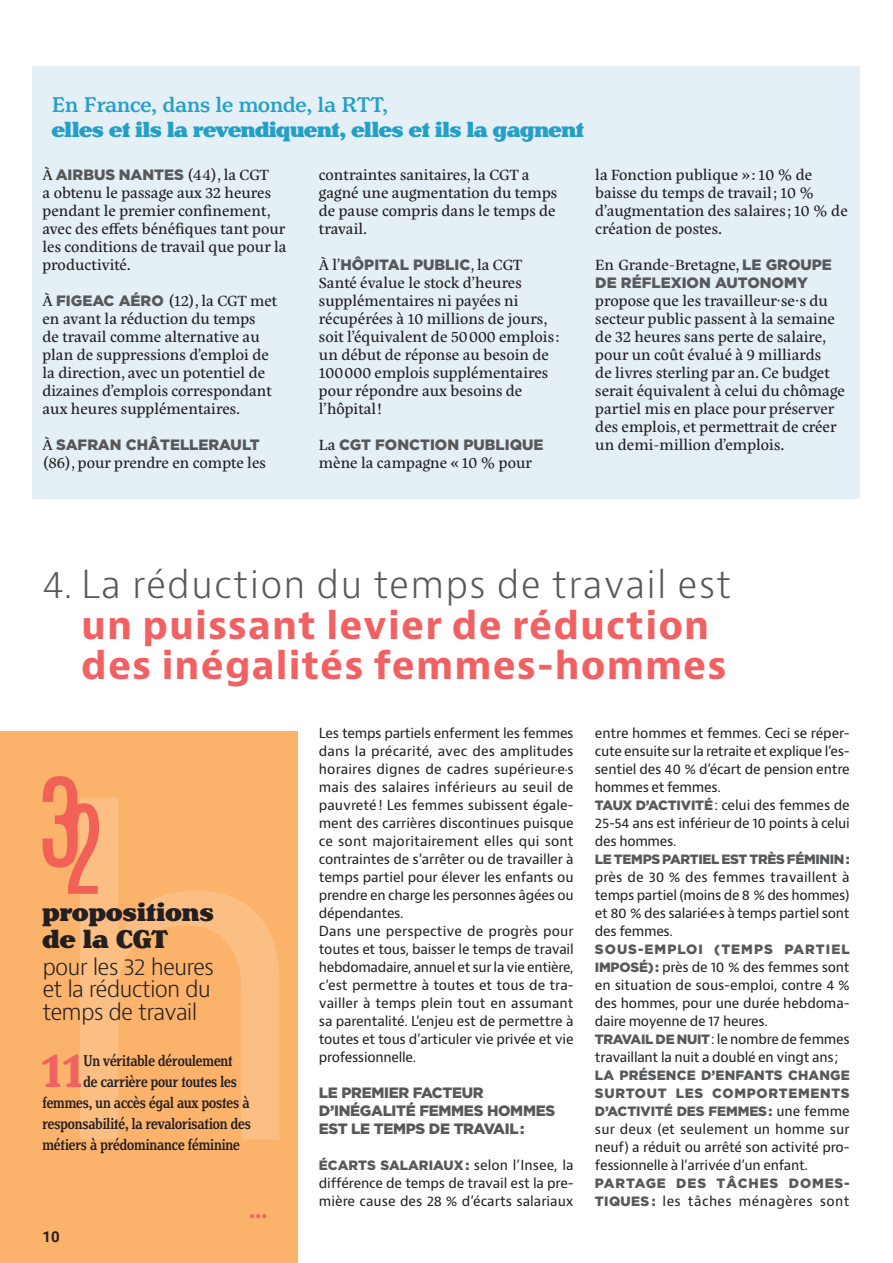
<style>
.page{position:relative;width:893px;height:1263px;background:#fff}
.page>*{position:absolute;margin:0;border:0;box-sizing:border-box;transform-origin:0 0}
._32_propo_Texte_2chi{font:700 48.45px "Henriette";color:#f16164}
.t1{font:700 37.5px/40.5px "Bernino Sans";letter-spacing:.03em;color:#f16164}
._32_propo_Texte_-_P{font:500 extra-condensed 33px "Henriette";color:#f16164}
._32_propo_Titre_Bold{font:900 27px/27px "Henriette";letter-spacing:.005em;color:#231f20}
._32_propo_Titre_ligh{font:300 22.5px/22.5px "Bernino Sans";letter-spacing:-.04em;color:#231f20}
.Encadré_Titre_bold{font:900 22.5px "Henriette";letter-spacing:-.01em;color:#249fc7}
.Encadré_Titre_light{font:500 22.5px "Henriette";color:#249fc7}
._32_propo_Texte_2chi-2{font:500 extra-condensed 16.5px "Henriette";color:#231f20}
.Encadré_Texte_couran{font:15px/18px "Eskorte Latin";color:#231f20}
.Texte_courant_Inter{font:900 15px/18px "Gotham";letter-spacing:-.02em;color:#57585a}
.t2{font:700 15px "Roboto";color:#231f20}
.Article_Texte_couran{font:13.5px/18px "Bernino Sans";letter-spacing:-.02em;color:#231f20;text-align:justify}
.Article_Texte_couran-2{font:900 13.5px/18px "Gotham";letter-spacing:.065em;color:#57585a}
.s1{font-family:"Gotham";font-weight:900;color:#57585a}
.s2{font-weight:300;color:#57585a}
.s3{font-family:"Bernino Sans";font-weight:400;color:#231f20}
</style>
<div class="page">
<div style="left:0;top:731px;width:298px;height:532px;background:#fbb26b"></div>
<svg style="left:80px;top:798px;width:200px;height:341px"></svg>
<div style="left:32px;top:66px;width:828px;height:432px;background:#e4eff6"></div>
<svg style="left:43px;top:776px;width:56px;height:118px"></svg>
<p class="Encadré_Titre_light" style="left:52px;top:92px;width:338px">En France, dans le monde, la RTT,</p>
<p class="Encadré_Titre_bold" style="left:52px;top:116px;width:534px">elles et ils la revendiquent, elles et ils la gagnent</p>
<p class="Encadré_Texte_couran" style="left:43px;top:166px;width:245px">À <span class="s1">AIRBUS NANTES</span> (44), la CGT<br>a obtenu le passage aux 32 heures pendant le premier confinement, avec des effets bénéfiques tant pour les conditions de travail que pour la productivité.</p>
<p class="Encadré_Texte_couran" style="left:43px;top:292px;width:236px">À <span class="s1">FIGEAC AÉRO</span> (12), la CGT met en avant la réduction du temps<br>de travail comme alternative au plan de suppressions d’emploi de la direction, avec un potentiel de dizaines d’emplois correspondant aux heures supplémentaires.</p>
<p class="Encadré_Texte_couran" style="left:43px;top:436px;width:225px">À <span class="s1">SAFRAN CHÂTELLERAULT </span>(86), pour prendre en compte les</p>
<p class="Encadré_Texte_couran" style="left:319px;top:166px;width:240px">contraintes sanitaires, la CGT a gagné une augmentation du temps de pause compris dans le temps de travail.</p>
<p class="Encadré_Texte_couran" style="left:319px;top:256px;width:242px">À l’<span class="s1">HÔPITAL PUBLIC</span>, la CGT<br>Santé évalue le stock d’heures supplémentaires ni payées ni récupérées à 10 millions de jours, soit l’équivalent de 50 000 emplois : un début de réponse au besoin de<br>100 000 emplois supplémentaires pour répondre aux besoins de l’hôpital !</p>
<p class="Encadré_Texte_couran" style="left:319px;top:436px;width:226px">La <span class="s1">CGT FONCTION PUBLIQUE </span>mène la campagne « 10 % pour</p>
<p class="Encadré_Texte_couran" style="left:595px;top:166px;width:254px">la Fonction publique » : 10 % de baisse du temps de travail ; 10 % d’augmentation des salaires ; 10 % de création de postes.</p>
<p class="Encadré_Texte_couran" style="left:595px;top:256px;width:251px">En Grande-Bretagne, <span class="s1">LE GROUPE DE RÉFLEXION AUTONOMY </span>propose que les travailleur·se·s du secteur public passent à la semaine de 32 heures sans perte de salaire, pour un coût évalué à 9 milliards<br>de livres sterling par an. Ce budget serait équivalent à celui du chômage partiel mis en place pour préserver des emplois, et permettrait de créer un demi-million d’emplois.</p>
<p class="t1" style="left:81px;top:565px;width:652px;text-indent:-39px"><span class="s2">4. La réduction du temps de travail est </span>un puissant levier de réduction des inégalités femmes-hommes</p>
<p class="_32_propo_Titre_Bold" style="left:43px;top:899px;width:173px">propositions de la CGT</p>
<p class="_32_propo_Titre_ligh" style="left:43px;top:955px;width:173px">pour les 32 heures et la réduction du temps de travail</p>
<p class="_32_propo_Texte_2chi" style="left:41px;top:1043px;width:44px">11</p>
<p class="_32_propo_Texte_2chi-2" style="left:84px;top:1051px;width:151px">Un véritable déroulement</p>
<p class="_32_propo_Texte_2chi-2" style="left:84px;top:1072px;width:155px">de carrière pour toutes les</p>
<p class="_32_propo_Texte_2chi-2" style="left:43px;top:1093px;width:208px">femmes, un accès égal aux postes à</p>
<p class="_32_propo_Texte_2chi-2" style="left:43px;top:1114px;width:210px">responsabilité, la revalorisation des</p>
<p class="_32_propo_Texte_2chi-2" style="left:43px;top:1135px;width:199px">métiers à prédominance féminine</p>
<p class="t2" style="left:43px;top:1226px;width:19px">10</p>
<p class="_32_propo_Texte_-_P" style="left:249px;top:1188px;width:20px">…</p>
<p class="Article_Texte_couran" style="left:319px;top:724px;width:256px">Les temps partiels enferment les femmes dans la précarité, avec des amplitudes horaires dignes de cadres supérieur·e·s mais des salaires inférieurs au seuil de pauvreté! Les femmes subissent égale&shy;ment des carrières discontinues puisque ce sont majoritairement elles qui sont contraintes de s’arrêter ou de travailler à temps partiel pour élever les enfants ou prendre en charge les personnes âgées ou dépendantes.</p>
<p class="Article_Texte_couran" style="left:319px;top:922px;width:256px">Dans une perspective de progrès pour toutes et tous, baisser le temps de travail hebdomadaire, annuel et sur la vie entière, c’est permettre à toutes et tous de tra&shy;vailler à temps plein tout en assumant sa parentalité. L’enjeu est de permettre à toutes et tous d’articuler vie privée et vie professionnelle.</p>
<p class="Texte_courant_Inter" style="left:319px;top:1083px;width:238px">LE PREMIER FACTEUR<br>D’INÉGALITÉ FEMMES HOMMES<br>EST LE TEMPS DE TRAVAIL:</p>
<p class="Article_Texte_couran" style="left:319px;top:1156px;width:256px"><span class="s1">ÉCARTS SALARIAUX:</span> selon l’Insee, la différence de temps de travail est la pre&shy;mière cause des 28 % d’écarts salariaux</p>
<p class="Article_Texte_couran" style="left:595px;top:724px;width:256px">entre hommes et femmes. Ceci se réper&shy;cute ensuite sur la retraite et explique l’es&shy;sentiel des 40 % d’écart de pension entre hommes et femmes.</p>
<p class="Article_Texte_couran" style="left:595px;top:796px;width:256px"><span class="s1">TAUX D’ACTIVITÉ</span>: celui des femmes de 25-54 ans est inférieur de 10 points à celui des hommes.</p>
<p class="Article_Texte_couran" style="left:595px;top:850px;width:256px"><span class="s1">LE TEMPS PARTIEL EST TRÈS FÉMININ: </span>près de 30 % des femmes travaillent à temps partiel (moins de 8 % des hommes) et 80 % des salarié·e·s à temps partiel sont des femmes.</p>
<p class="Article_Texte_couran" style="left:595px;top:940px;width:256px"><span class="s1">SOUS-EMPLOI (TEMPS PARTIEL IMPOSÉ):</span> près de 10 % des femmes sont en situation de sous-emploi, contre 4 % des hommes, pour une durée hebdoma&shy;daire moyenne de 17 heures.</p>
<p class="Article_Texte_couran" style="left:595px;top:1030px;width:256px"><span class="s1">TRAVAIL DE NUIT</span>: le nombre de femmes travaillant la nuit a doublé en vingt ans;</p>
<p class="Article_Texte_couran" style="left:595px;top:1066px;width:256px"><span class="s1">LA PRÉSENCE D’ENFANTS CHANGE SURTOUT LES COMPORTEMENTS D’ACTIVITÉ DES FEMMES:</span> une femme sur deux (et seulement un homme sur neuf) a réduit ou arrêté son activité pro&shy;fessionnelle à l’arrivée d’un enfant.</p>
<p class="Article_Texte_couran-2" style="left:595px;top:1174px;width:256px">PARTAGE DES TÂCHES DOMES-<br>TIQUES : <span class="s3">les tâches ménagères sont</span></p>
</div>
